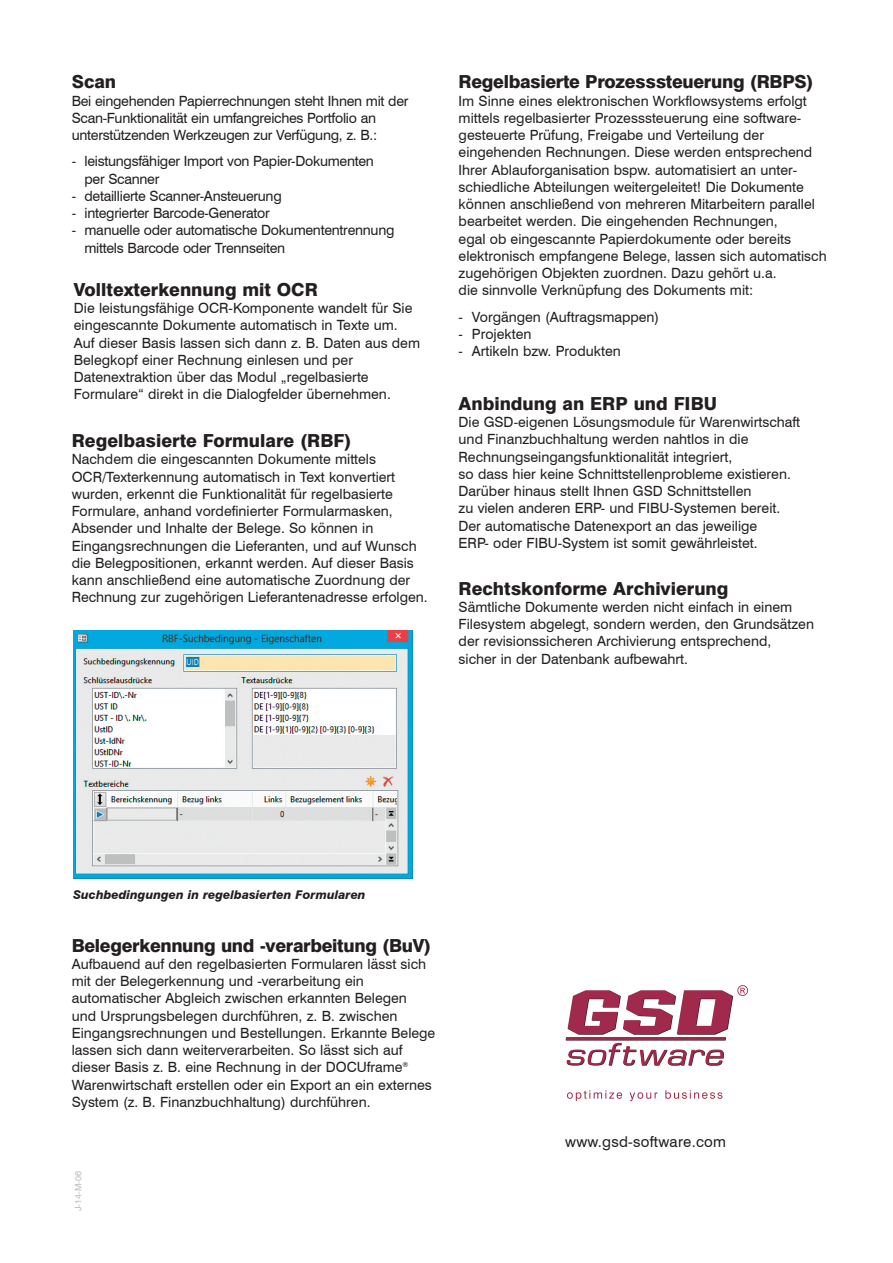
<style>
.page{position:relative;width:893px;height:1263px;background:#fff}
.page>*{position:absolute;margin:0;border:0;box-sizing:border-box;transform-origin:0 0}
.t1{font:800 18px "Swiss 721 BT";color:#231f20}
.t2{font:800 18px "Swiss 721 BT";letter-spacing:-.02em;color:#231f20}
.t3{font:15px "Swiss 721 BT";letter-spacing:.015em;color:#231f20}
.t4{font:14.1px/17.2px "Swiss 721 BT";color:#231f20}
.t5{font:14.1px/17.2px "Swiss 721 BT";letter-spacing:-.02em;color:#231f20}
.t6{font:italic 800 12px "Swiss 721 BT";color:#231f20}
.t7{font:9px "Swiss 721 BT";color:#bcbdc0}
</style>
<div class="page">
<img style="left:74px;top:630px;width:338px;height:248px">
<svg style="left:567px;top:1090px;width:55px;height:11px"></svg>
<svg style="left:629px;top:1092px;width:28px;height:9px"></svg>
<svg style="left:665px;top:1090px;width:57px;height:9px"></svg>
<svg style="left:565px;top:985px;width:183px;height:81px"></svg>
<p class="t1" style="left:72px;top:71px;width:46px">Scan</p>
<p class="t5" style="left:72px;top:92px;width:338px">Bei eingehenden Papierrechnungen steht Ihnen mit der<br>Scan-Funktionalität ein umfangreiches Portfolio an unterstützenden Werkzeugen zur Verfügung, z. B.:</p>
<p class="t5" style="left:84px;top:153px;width:291px;text-indent:-13px">- leistungsfähiger Import von Papier-Dokumenten per Scanner</p>
<p class="t5" style="left:72px;top:187px;width:212px">- detaillierte Scanner-Ansteuerung</p>
<p class="t5" style="left:72px;top:204px;width:200px">- integrierter Barcode-Generator</p>
<p class="t5" style="left:84px;top:222px;width:312px;text-indent:-13px">- manuelle oder automatische Dokumententrennung mittels Barcode oder Trennseiten</p>
<p class="t1" style="left:74px;top:279px;width:245px">Volltexterkennung mit OCR</p>
<p class="t4" style="left:74px;top:299px;width:348px">Die leistungsfähige OCR-Komponente wandelt für Sie eingescannte Dokumente automatisch in Texte um.<br>Auf dieser Basis lassen sich dann z. B. Daten aus dem Belegkopf einer Rechnung einlesen und per Datenextraktion über das Modul „regelbasierte Formulare“ direkt in die Dialogfelder übernehmen.</p>
<p class="t1" style="left:72px;top:430px;width:282px">Regelbasierte Formulare (RBF)</p>
<p class="t4" style="left:72px;top:451px;width:357px">Nachdem die eingescannten Dokumente mittels OCR/Texterkennung automatisch in Text konvertiert wurden, erkennt die Funktionalität für regelbasierte Formulare, anhand vordefinierter Formularmasken, Absender und Inhalte der Belege. So können in Eingangsrechnungen die Lieferanten, und auf Wunsch die Belegpositionen, erkannt werden. Auf dieser Basis kann anschließend eine automatische Zuordnung der Rechnung zur zugehörigen Lieferantenadresse erfolgen.</p>
<p class="t2" style="left:459px;top:71px;width:356px">Regelbasierte Prozesssteuerung (RBPS)</p>
<p class="t4" style="left:459px;top:92px;width:370px">Im Sinne eines elektronischen Workflowsystems erfolgt mittels regelbasierter Prozesssteuerung eine software&shy;gesteuerte Prüfung, Freigabe und Verteilung der eingehenden Rechnungen. Diese werden entsprechend Ihrer Ablauforganisation bspw. automatisiert an unter&shy;schiedliche Abteilungen weitergeleitet! Die Dokumente können anschließend von mehreren Mitarbeitern parallel bearbeitet werden. Die eingehenden Rechnungen,<br>egal ob eingescannte Papierdokumente oder bereits elektronisch empfangene Belege, lassen sich automatisch zugehörigen Objekten zuordnen. Dazu gehört u.a.<br>die sinnvolle Verknüpfung des Dokuments mit:</p>
<p class="t4" style="left:459px;top:308px;width:202px">- Vorgängen (Auftragsmappen)</p>
<p class="t4" style="left:459px;top:325px;width:74px">- Projekten</p>
<p class="t4" style="left:459px;top:342px;width:164px">- Artikeln bzw. Produkten</p>
<p class="t1" style="left:459px;top:393px;width:260px">Anbindung an ERP und FIBU</p>
<p class="t4" style="left:459px;top:413px;width:343px">Die GSD-eigenen Lösungsmodule für Warenwirtschaft und Finanzbuchhaltung werden nahtlos in die Rechnungseingangsfunktionalität integriert,<br>so dass hier keine Schnittstellenprobleme existieren.<br>Darüber hinaus stellt Ihnen GSD Schnittstellen<br>zu vielen anderen ERP- und FIBU-Systemen bereit.<br>Der automatische Datenexport an das jeweilige<br>ERP- oder FIBU-System ist somit gewährleistet.</p>
<p class="t1" style="left:459px;top:577px;width:271px">Rechtskonforme Archivierung</p>
<p class="t4" style="left:459px;top:598px;width:357px">Sämtliche Dokumente werden nicht einfach in einem Filesystem abgelegt, sondern werden, den Grundsätzen der revisionssicheren Archivierung entsprechend,<br>sicher in der Datenbank aufbewahrt.</p>
<p class="t6" style="left:73px;top:888px;width:294px">Suchbedingungen in regelbasierten Formularen</p>
<p class="t2" style="left:72px;top:934px;width:361px">Belegerkennung und -verarbeitung (BuV)</p>
<p class="t4" style="left:72px;top:955px;width:365px">Aufbauend auf den regelbasierten Formularen lässt sich mit der Belegerkennung und -verarbeitung ein automatischer Abgleich zwischen erkannten Belegen<br>und Ursprungsbelegen durchführen, z. B. zwischen Eingangsrechnungen und Bestellungen. Erkannte Belege lassen sich dann weiterverarbeiten. So lässt sich auf dieser Basis z. B. eine Rechnung in der DOCUframe<sup>® </sup>Warenwirtschaft erstellen oder ein Export an ein externes System (z. B. Finanzbuchhaltung) durchführen.</p>
<p class="t7" style="left:73px;top:1211px;width:42px;rotate:-90deg">J-14-M-06</p>
<p class="t3" style="left:565px;top:1133px;width:162px">www.gsd-software.com</p>
</div>
